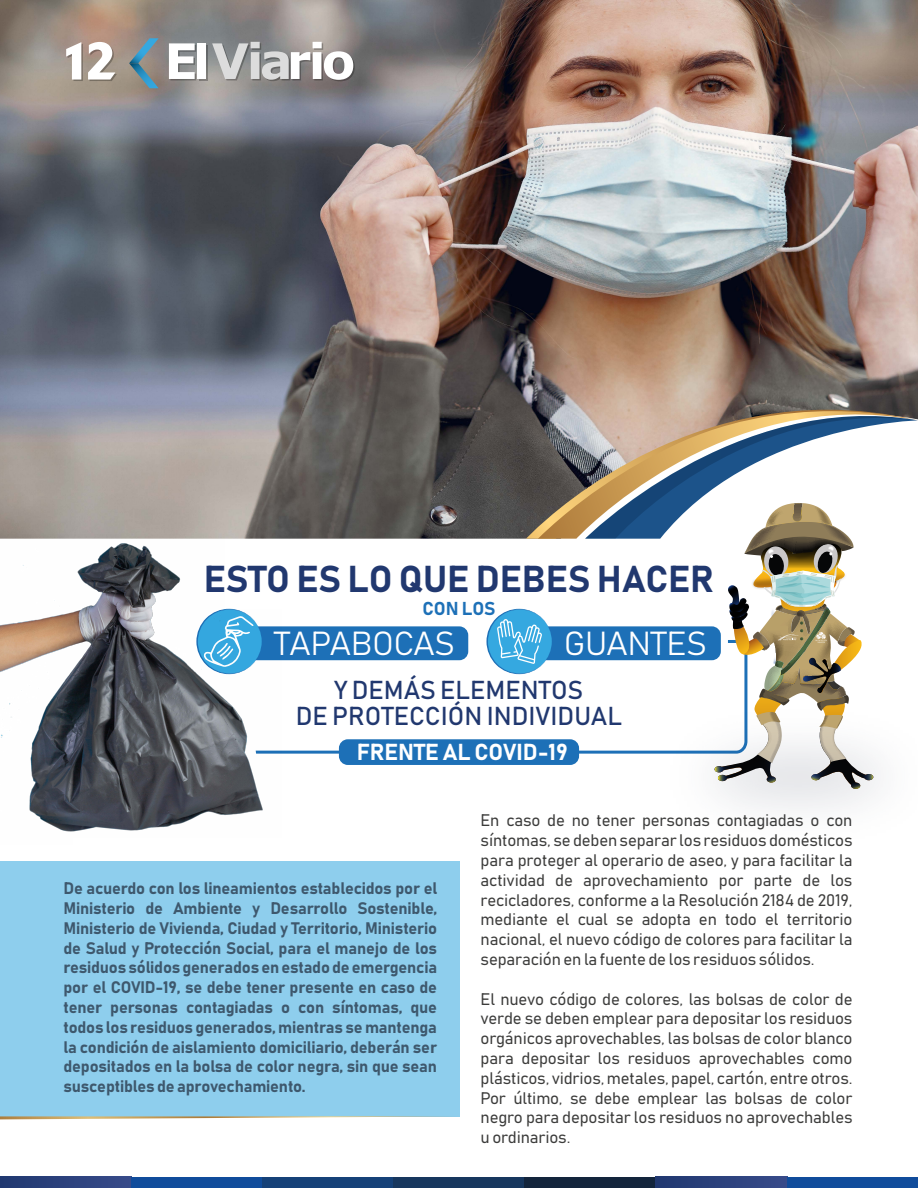
<style>
.page{position:relative;width:918px;height:1188px;background:#fff}
.page>*{position:absolute;margin:0;border:0;box-sizing:border-box;transform-origin:0 0}
.t1{font:500 53.85px "Delta";color:#fff}
.t2{font:36.9px "Bahnschrift";color:#21386f}
.t3{font:32.85px "Bahnschrift";color:#fff}
.t4{font:25.65px/25.7px "Bahnschrift";color:#21386f;text-align:center}
.t5{font:22.8px "Bahnschrift";color:#fff}
.t6{font:18.45px "Bahnschrift";color:#1d70b7}
.t7{font:16.5px/19.8px "Bahnschrift";letter-spacing:-.01em;color:#3c3c3b;text-align:justify}
.t8{font:16.5px/19.8px "Bahnschrift";letter-spacing:-.01em;color:#3e586d;text-align:justify}
</style>
<div class="page">
<div style="left:0;top:861px;width:460px;height:255px;background:#8eceed"></div>
<svg style="left:282px;top:638px;width:303px;height:117px"></svg>
<img style="left:0;top:0;width:918px;height:539px">
<svg style="left:526px;top:374px;width:392px;height:165px;background:#7f7067"></svg>
<svg style="left:538px;top:383px;width:380px;height:156px;background:#83776a"></svg>
<svg style="left:585px;top:389px;width:333px;height:27px;background:#948274"></svg>
<div style="left:243px;top:626px;width:225px;height:34px;background:#1d70b7;border-radius:9px"></div>
<div style="left:533px;top:626px;width:188px;height:34px;background:#1d70b7;border-radius:9px"></div>
<svg style="left:486px;top:609px;width:66px;height:65px"></svg>
<div style="left:339px;top:739px;width:240px;height:26px;background:#1d70b7;border-radius:9px"></div>
<svg style="left:585px;top:416px;width:333px;height:338px"></svg>
<img style="left:652px;top:709px;width:266px;height:101px">
<img style="left:0;top:534px;width:282px;height:298px">
<svg style="left:0;top:1116px;width:460px;height:3px"></svg>
<svg style="left:199px;top:45px;width:9px;height:35px"></svg>
<svg style="left:169px;top:43px;width:27px;height:37px"></svg>
<div style="left:197px;top:43px;width:9px;height:36px;background:#fff"></div>
<svg style="left:212px;top:42px;width:143px;height:39px"></svg>
<svg style="left:129px;top:38px;width:30px;height:50px"></svg>
<img style="left:774px;top:108px;width:63px;height:61px">
<div style="left:0;top:1177px;width:131px;height:11px;background:#2c417d"></div>
<div style="left:131px;top:1177px;width:131px;height:11px;background:#104c9b"></div>
<div style="left:262px;top:1177px;width:132px;height:11px;background:#154178"></div>
<div style="left:393px;top:1177px;width:132px;height:11px;background:#17375e"></div>
<div style="left:525px;top:1177px;width:131px;height:11px;background:#13253c"></div>
<div style="left:656px;top:1177px;width:131px;height:11px;background:#2c417d"></div>
<div style="left:787px;top:1177px;width:131px;height:11px;background:#104c9b"></div>
<h1 class="t1" style="left:59px;top:28px;width:61px">12</h1>
<h2 class="t2" style="left:204px;top:556px;width:512px">ESTO ES LO QUE DEBES HACER</h2>
<p class="t6" style="left:422px;top:596px;width:75px">CON LOS</p>
<h3 class="t3" style="left:274px;top:623px;width:182px">TAPABOCAS</h3>
<h3 class="t3" style="left:564px;top:623px;width:144px">GUANTES</h3>
<h3 class="t4" style="left:296px;top:677px;width:328px">Y DEMÁS ELEMENTOS<br>DE PROTECCIÓN INDIVIDUAL</h3>
<h3 class="t5" style="left:357px;top:738px;width:212px">FRENTE AL COVID-19</h3>
<p class="t8" style="left:63px;top:878px;width:375px">De acuerdo con los lineamientos establecidos por el Ministerio de Ambiente y Desarrollo Sostenible, Ministerio de Vivienda, Ciudad y Territorio, Ministerio de Salud y Protección Social, para el manejo de los residuos sólidos generados en estado de emergencia por el COVID-19, se debe tener presente en caso de tener personas contagiadas o con síntomas, que todos los residuos generados, mientras se mantenga la condición de aislamiento domiciliario, deberán ser depositados en la bolsa de color negra, sin que sean susceptibles de aprovechamiento.</p>
<p class="t7" style="left:481px;top:810px;width:373px">En caso de no tener personas contagiadas o con síntomas, se deben separar los residuos domésticos para proteger al operario de aseo, y para facilitar la actividad de aprovechamiento por parte de los recicladores, conforme a la Resolución 2184 de 2019, mediante el cual se adopta en todo el territorio nacional, el nuevo código de colores para facilitar la separación en la fuente de los residuos sólidos.</p>
<p class="t7" style="left:481px;top:989px;width:374px">El nuevo código de colores, las bolsas de color de verde se deben emplear para depositar los residuos orgánicos aprovechables, las bolsas de color blanco para depositar los residuos aprovechables como plásticos, vidrios, metales, papel, cartón, entre otros.<br>Por último, se debe emplear las bolsas de color negro para depositar los residuos no aprovechables u ordinarios.</p>
</div>
